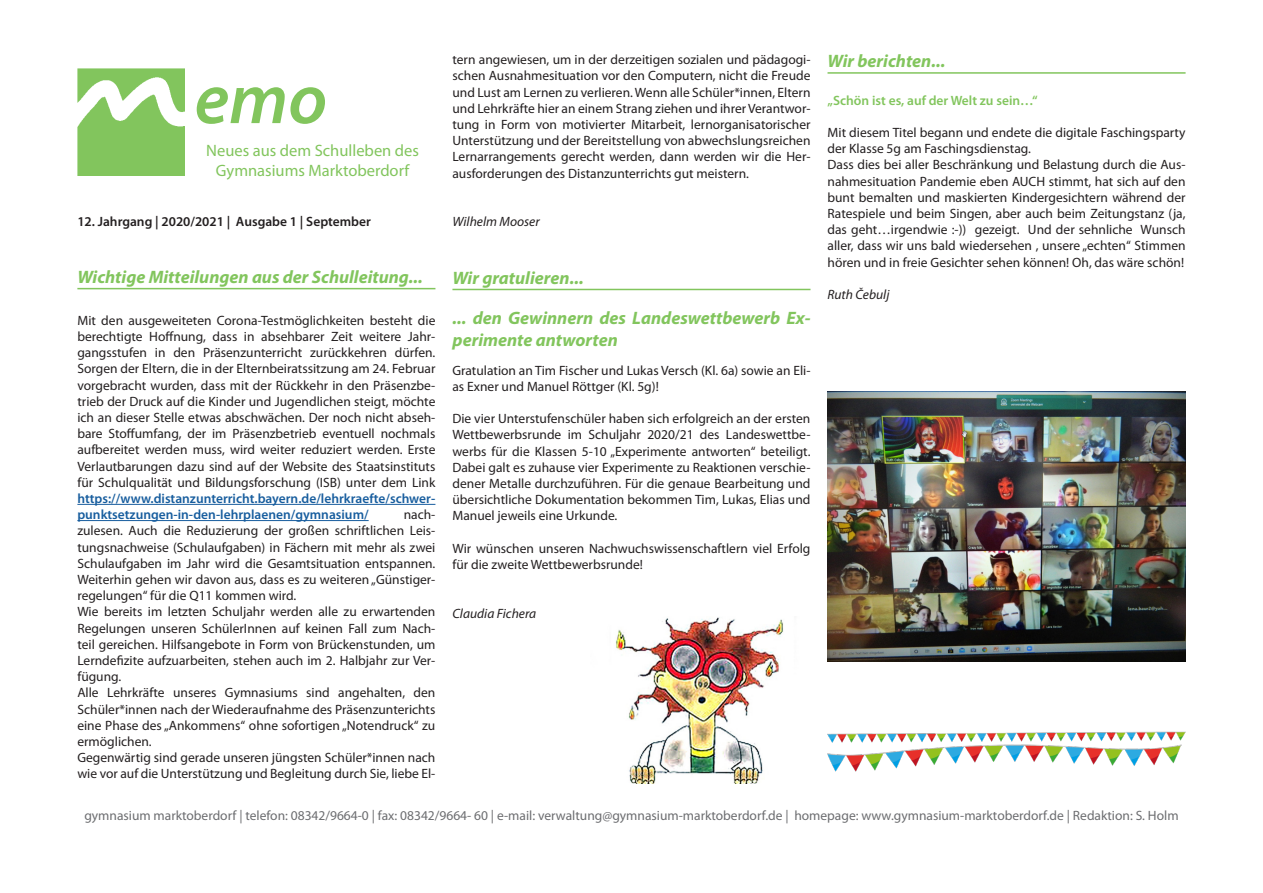
<style>
.page{position:relative;width:1263px;height:893px;background:#fff}
.page>*{position:absolute;margin:0;border:0;box-sizing:border-box;transform-origin:0 0}
.t1{font:italic 600 72px "Myriad Pro";color:#82c55d}
.Überschriften{font:italic 700 18px "Myriad Pro";color:#82c55d}
.Überschriften_ohne{font:italic 700 18px/21.6px "Myriad Pro";color:#82c55d}
.t2{font:16.5px/19.8px "Myriad Pro";color:#82c55d;text-align:center}
.Text{font:13.5px/16.2px "Myriad Pro";color:#231f20;text-align:justify}
.t3{font:13.5px "Myriad Pro";color:#6c6d70}
.Text_Jahrgang{font:600 13.5px "Myriad Pro";color:#231f20}
.Text-2{font:italic 13.5px "Myriad Pro";color:#231f20}
.Text-3{font:600 13.5px "Myriad Pro";color:#82c55d}
.s1{font-weight:600;color:#175d9e}
</style>
<div class="page">
<img style="left:77px;top:69px;width:107px;height:106px">
<hr style="left:452px;top:289px;width:358px;height:1px;background:#82c55d">
<hr style="left:77px;top:288px;width:358px;height:1px;background:#82c55d">
<hr style="left:77px;top:504px;width:358px;height:1px;background:#175d9e">
<hr style="left:77px;top:520px;width:292px;height:1px;background:#175d9e">
<img style="left:616px;top:617px;width:167px;height:166px">
<hr style="left:827px;top:72px;width:358px;height:2px;background:#82c55d">
<img style="left:827px;top:392px;width:358px;height:270px">
<img style="left:827px;top:731px;width:358px;height:41px">
<h1 class="t1" style="left:195px;top:53px;width:134px">emo</h1>
<p class="t2" style="left:206px;top:140px;width:214px">Neues aus dem Schulleben des<br>Gymnasiums Marktoberdorf</p>
<p class="Text_Jahrgang" style="left:77px;top:213px;width:295px">12. Jahrgang | 2020/2021 | Ausgabe 1 | September</p>
<p class="Überschriften" style="left:77px;top:265px;width:347px">Wichtige Mitteilungen aus der Schulleitung...</p>
<p class="Text" style="left:77px;top:312px;width:360px">Mit den ausgeweiteten Corona-Testmöglichkeiten besteht die berechtigte Hoffnung, dass in absehbarer Zeit weitere Jahr&shy;gangsstufen in den Präsenzunterricht zurückkehren dürfen.<br>Sorgen der Eltern, die in der Elternbeiratssitzung am 24. Februar vorgebracht wurden, dass mit der Rückkehr in den Präsenzbe&shy;trieb der Druck auf die Kinder und Jugendlichen steigt, möchte ich an dieser Stelle etwas abschwächen. Der noch nicht abseh&shy;bare Stoffumfang, der im Präsenzbetrieb eventuell nochmals aufbereitet werden muss, wird weiter reduziert werden. Erste Verlautbarungen dazu sind auf der Website des Staatsinstituts für Schulqualität und Bildungsforschung (ISB) unter dem Link <span class="s1">https://www.distanzunterricht.bayern.de/lehrkraefte/schwer&shy;punktsetzungen-in-den-lehrplaenen/gymnasium/</span></p>
<p class="Text" style="left:77px;top:506px;width:360px;text-indent:326px">nach&shy;zulesen. Auch die Reduzierung der großen schriftlichen Leis&shy;tungsnachweise (Schulaufgaben) in Fächern mit mehr als zwei Schulaufgaben im Jahr wird die Gesamtsituation entspannen.<br>Weiterhin gehen wir davon aus, dass es zu weiteren „Günstiger&shy;regelungen“ für die Q11 kommen wird.</p>
<p class="Text" style="left:77px;top:604px;width:360px">Wie bereits im letzten Schuljahr werden alle zu erwartenden Regelungen unseren SchülerInnen auf keinen Fall zum Nach&shy;teil gereichen. Hilfsangebote in Form von Brückenstunden, um Lerndefizite aufzuarbeiten, stehen auch im 2. Halbjahr zur Ver&shy;fügung.</p>
<p class="Text" style="left:77px;top:685px;width:360px">Alle Lehrkräfte unseres Gymnasiums sind angehalten, den Schüler*innen nach der Wiederaufnahme des Präsenzunterichts eine Phase des „Ankommens“ ohne sofortigen „Notendruck“ zu ermöglichen.</p>
<p class="Text" style="left:77px;top:749px;width:360px">Gegenwärtig sind gerade unseren jüngsten Schüler*innen nach wie vor auf die Unterstützung und Begleitung durch Sie, liebe El-</p>
<p class="Text" style="left:452px;top:51px;width:360px">tern angewiesen, um in der derzeitigen sozialen und pädagogi&shy;schen Ausnahmesituation vor den Computern, nicht die Freude und Lust am Lernen zu verlieren. Wenn alle Schüler*innen, Eltern und Lehrkräfte hier an einem Strang ziehen und ihrer Verantwor&shy;tung in Form von motivierter Mitarbeit, lernorganisatorischer Unterstützung und der Bereitstellung von abwechslungsreichen Lernarrangements gerecht werden, dann werden wir die Her&shy;ausforderungen des Distanzunterrichts gut meistern.</p>
<p class="Text-2" style="left:452px;top:213px;width:89px">Wilhelm Mooser</p>
<p class="Überschriften" style="left:452px;top:266px;width:133px">Wir gratulieren...</p>
<p class="Überschriften_ohne" style="left:452px;top:307px;width:360px">... den Gewinnern des Landeswettbewerb Ex&shy;perimente antworten</p>
<p class="Text" style="left:452px;top:362px;width:360px">Gratulation an Tim Fischer und Lukas Versch (Kl. 6a) sowie an Eli&shy;as Exner und Manuel Röttger (Kl. 5g)!</p>
<p class="Text" style="left:452px;top:410px;width:360px">Die vier Unterstufenschüler haben sich erfolgreich an der ersten Wettbewerbsrunde im Schuljahr 2020/21 des Landeswettbe&shy;werbs für die Klassen 5-10 „Experimente antworten“ beteiligt.<br>Dabei galt es zuhause vier Experimente zu Reaktionen verschie&shy;dener Metalle durchzuführen. Für die genaue Bearbeitung und übersichtliche Dokumentation bekommen Tim, Lukas, Elias und Manuel jeweils eine Urkunde.</p>
<p class="Text" style="left:452px;top:540px;width:360px">Wir wünschen unseren Nachwuchswissenschaftlern viel Erfolg für die zweite Wettbewerbsrunde!</p>
<p class="Text-2" style="left:452px;top:605px;width:85px">Claudia Fichera</p>
<p class="Überschriften" style="left:827px;top:49px;width:119px">Wir berichten...</p>
<p class="Text-3" style="left:827px;top:92px;width:212px">„Schön ist es, auf der Welt zu sein…“</p>
<p class="Text" style="left:827px;top:124px;width:360px">Mit diesem Titel begann und endete die digitale Faschingsparty der Klasse 5g am Faschingsdienstag.</p>
<p class="Text" style="left:827px;top:157px;width:360px">Dass dies bei aller Beschränkung und Belastung durch die Aus&shy;nahmesituation Pandemie eben AUCH stimmt, hat sich auf den bunt bemalten und maskierten Kindergesichtern während der Ratespiele und beim Singen, aber auch beim Zeitungstanz (ja, das geht…irgendwie :-)) gezeigt. Und der sehnliche Wunsch aller, dass wir uns bald wiedersehen , unsere „echten“ Stimmen hören und in freie Gesichter sehen können! Oh, das wäre schön!</p>
<p class="Text-2" style="left:827px;top:286px;width:63px">Ruth Čebulj</p>
<p class="t3" style="left:84px;top:807px;width:1096px">gymnasium marktoberdorf | telefon: 08342/9664-0 | fax: 08342/9664- 60 | e-mail: verwaltung@gymnasium-marktoberdorf.de | homepage: www.gymnasium-marktoberdorf.de | Redaktion: S. Holm</p>
</div>
